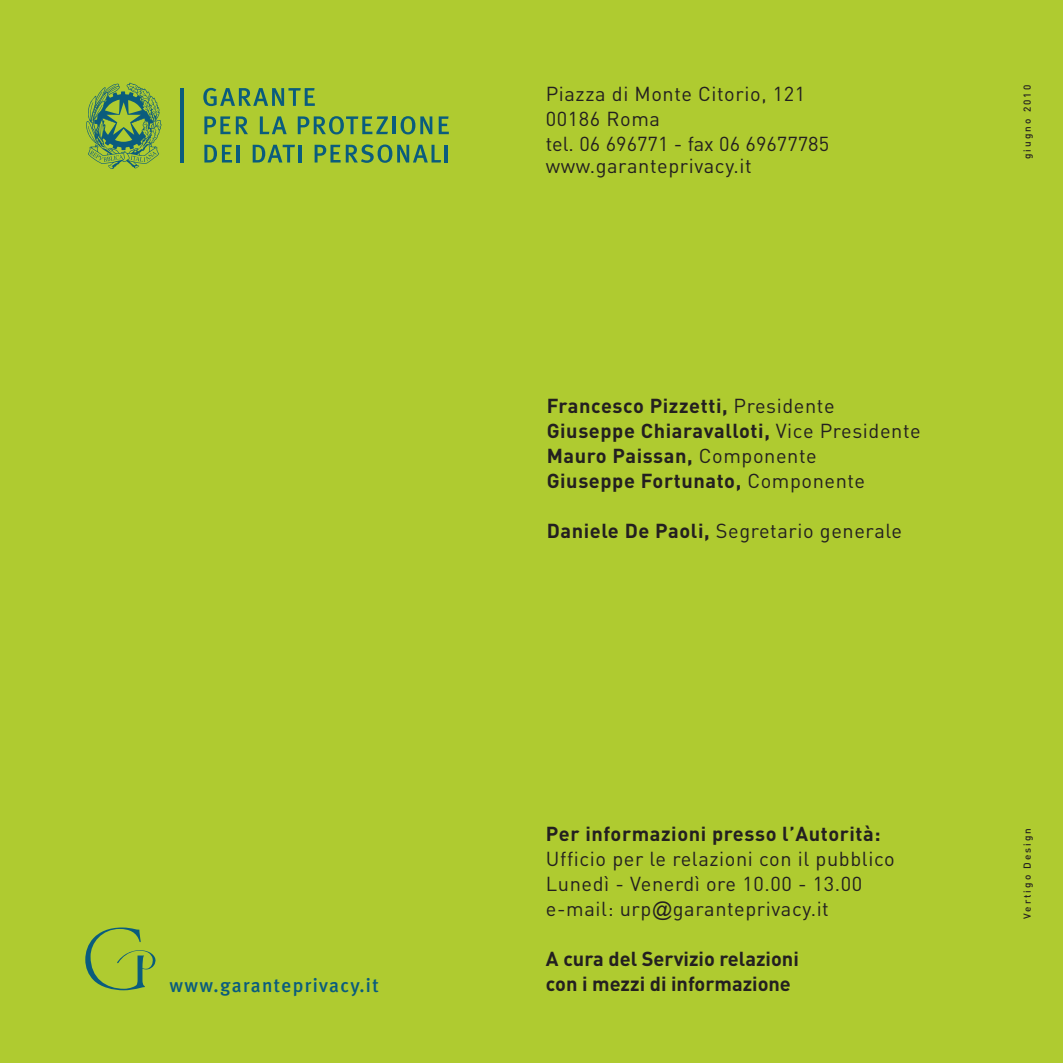
<style>
.page{position:relative;width:1063px;height:1063px;background:#afcb30}
.page>*{position:absolute;margin:0;border:0;box-sizing:border-box;transform-origin:0 0}
.t1{font:20px/25px "DIN";letter-spacing:.03em;color:#231f20}
.t2{font:700 20px/25px "DIN";letter-spacing:.03em;color:#231f20}
.t3{font:700 20px/25px "DIN";color:#231f20}
.t4{font:500 19.5px "Meta Plus";letter-spacing:.07em;color:#0a5c7d}
.t5{font:500 10px "DIN";letter-spacing:.2em;color:#231f20}
.s1{font-weight:400}
.s2{font-weight:700}
.s3{font-family:"Gill Sans"}
</style>
<div class="page">
<svg style="left:203px;top:88px;width:112px;height:18px"></svg>
<svg style="left:204px;top:116px;width:44px;height:18px"></svg>
<svg style="left:260px;top:116px;width:27px;height:18px"></svg>
<svg style="left:298px;top:116px;width:90px;height:18px"></svg>
<hr style="left:393px;top:116px;width:3px;height:18px;background:#0a5c7d">
<svg style="left:401px;top:116px;width:31px;height:18px"></svg>
<svg style="left:439px;top:116px;width:10px;height:18px"></svg>
<svg style="left:204px;top:145px;width:28px;height:18px"></svg>
<hr style="left:237px;top:145px;width:3px;height:18px;background:#0a5c7d">
<svg style="left:253px;top:145px;width:42px;height:18px"></svg>
<hr style="left:299px;top:145px;width:3px;height:18px;background:#0a5c7d">
<svg style="left:315px;top:144px;width:126px;height:19px"></svg>
<hr style="left:445px;top:145px;width:3px;height:18px;background:#0a5c7d">
<hr style="left:180px;top:88px;width:3px;height:75px;background:#0a5c7d">
<svg style="left:86px;top:83px;width:75px;height:86px"></svg>
<svg style="left:85px;top:928px;width:71px;height:62px"></svg>
<p class="t4" style="left:170px;top:974px;width:211px">www.garanteprivacy.it</p>
<p class="t1" style="left:546px;top:82px;width:285px">Piazza di Monte Citorio, 121<br>00186 Roma<br>tel. 06 696771 - fax 06 69677785</p>
<p class="t1" style="left:546px;top:154px;width:208px">www.garanteprivacy.it</p>
<p class="t2" style="left:547px;top:394px;width:376px">Francesco Pizzetti, <span class="s1">Presidente </span>Giuseppe Chiaravalloti, <span class="s1">Vice Presidente </span>Mauro Paissan, <span class="s1">Componente<br></span>Giuseppe Fortunato, <span class="s1">Componente</span></p>
<p class="t1" style="left:547px;top:519px;width:357px"><span class="s2">Daniele De Paoli,</span> Segretario generale</p>
<p class="t5" style="left:1022px;top:159px;width:76px;rotate:-90deg">giugno 2010</p>
<p class="t2" style="left:546px;top:822px;width:336px">Per informazioni presso l’Autorità:</p>
<p class="t1" style="left:546px;top:847px;width:350px">Ufficio per le relazioni con il pubblico<br>Lunedì - Venerdì ore 10.00 - 13.00 e-mail: urp<span class="s3">@</span>garanteprivacy.it</p>
<p class="t3" style="left:546px;top:947px;width:254px">A cura del Servizio relazioni con i mezzi di informazione</p>
<p class="t5" style="left:1022px;top:919px;width:93px;rotate:-90deg">Vertigo Design</p>
</div>
